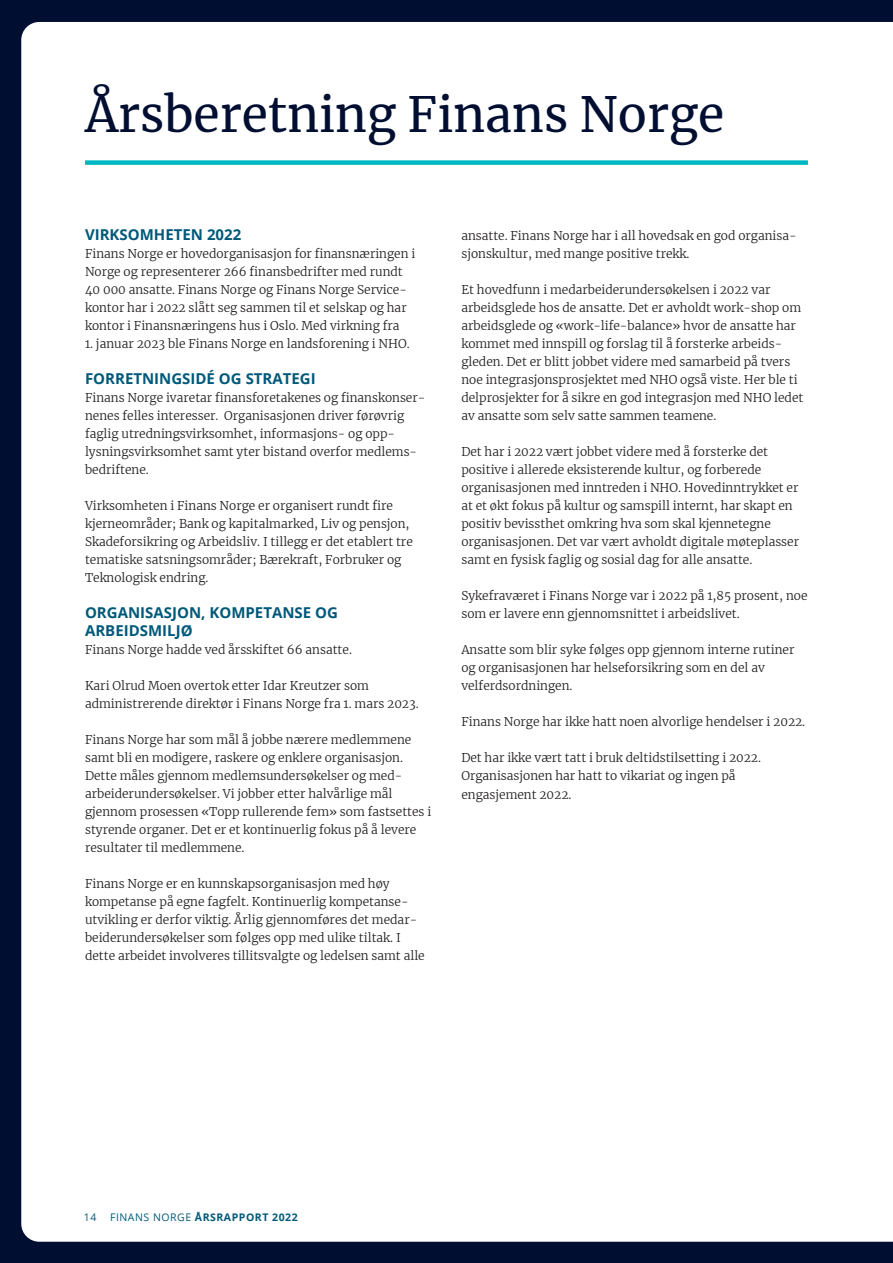
<style>
.page{position:relative;width:893px;height:1263px;background:#000e31}
.page>*{position:absolute;margin:0;border:0;box-sizing:border-box;transform-origin:0 0}
.Tittel{font:48px "Merriweather";color:#000e31}
.Mellomtittel{font:700 15px/18px "Open Sans";color:#005979}
.Brødtekst{font:300 12px/18px "Merriweather";color:#231f20}
.t1{font:700 10.5px "Open Sans";letter-spacing:.05em;color:#005979}
.t2{font:10.5px "Open Sans";color:#005979}
.s1{font-weight:400}
</style>
<div class="page">
<div style="left:21px;top:22px;width:872px;height:1220px;background:#fff"></div>
<div style="left:85px;top:160px;width:723px;height:5px;background:#00b8c2"></div>
<p class="Tittel" style="left:85px;top:82px;width:641px">Årsberetning Finans Norge</p>
<p class="Mellomtittel" style="left:85px;top:225px;width:158px">VIRKSOMHETEN 2022</p>
<p class="Brødtekst" style="left:85px;top:244px;width:332px">Finans Norge er hovedorganisasjon for finansnæringen i Norge og representerer 266 finansbedrifter med rundt 40 000 ansatte. Finans Norge og Finans Norge Service&shy;kontor har i 2022 slått seg sammen til et selskap og har kontor i Finansnæringens hus i Oslo. Med virkning fra</p>
<p class="Brødtekst" style="left:85px;top:334px;width:326px">1. januar 2023 ble Finans Norge en landsforening i NHO.</p>
<p class="Mellomtittel" style="left:85px;top:369px;width:232px">FORRETNINGSIDÉ OG STRATEGI</p>
<p class="Brødtekst" style="left:85px;top:388px;width:342px">Finans Norge ivaretar finansforetakenes og finanskonser&shy;nenes felles interesser. Organisasjonen driver førøvrig faglig utredningsvirksomhet, informasjons- og opp&shy;lysningsvirksomhet samt yter bistand overfor medlems&shy;bedriftene.</p>
<p class="Brødtekst" style="left:85px;top:496px;width:329px">Virksomheten i Finans Norge er organisert rundt fire kjerneområder; Bank og kapitalmarked, Liv og pensjon, Skadeforsikring og Arbeidsliv. I tillegg er det etablert tre tematiske satsningsområder; Bærekraft, Forbruker og Teknologisk endring.</p>
<p class="Mellomtittel" style="left:85px;top:603px;width:254px">ORGANISASJON, KOMPETANSE OG<br>ARBEIDSMILJØ</p>
<p class="Brødtekst" style="left:85px;top:640px;width:268px">Finans Norge hadde ved årsskiftet 66 ansatte.</p>
<p class="Brødtekst" style="left:85px;top:676px;width:335px">Kari Olrud Moen overtok etter Idar Kreutzer som administrerende direktør i Finans Norge fra 1. mars 2023.</p>
<p class="Brødtekst" style="left:85px;top:730px;width:348px">Finans Norge har som mål å jobbe nærere medlemmene samt bli en modigere, raskere og enklere organisasjon.<br>Dette måles gjennom medlemsundersøkelser og med&shy;arbeiderundersøkelser. Vi jobber etter halvårlige mål gjennom prosessen «Topp rullerende fem» som fastsettes i styrende organer. Det er et kontinuerlig fokus på å levere resultater til medlemmene.</p>
<p class="Brødtekst" style="left:85px;top:874px;width:341px">Finans Norge er en kunnskapsorganisasjon med høy kompetanse på egne fagfelt. Kontinuerlig kompetanse&shy;utvikling er derfor viktig. Årlig gjennomføres det medar&shy;beiderundersøkelser som følges opp med ulike tiltak. I dette arbeidet involveres tillitsvalgte og ledelsen samt alle</p>
<p class="Brødtekst" style="left:461px;top:227px;width:337px">ansatte. Finans Norge har i all hovedsak en god organisa&shy;sjonskultur, med mange positive trekk.</p>
<p class="Brødtekst" style="left:461px;top:281px;width:343px">Et hovedfunn i medarbeiderundersøkelsen i 2022 var arbeidsglede hos de ansatte. Det er avholdt work- shop om arbeidsglede og «work- life- balance» hvor de ansatte har kommet med innspill og forslag til å forsterke arbeids&shy;gleden. Det er blitt jobbet videre med samarbeid på tvers noe integrasjonsprosjektet med NHO også viste. Her ble ti delprosjekter for å sikre en god integrasjon med NHO ledet av ansatte som selv satte sammen teamene.</p>
<p class="Brødtekst" style="left:461px;top:443px;width:339px">Det har i 2022 vært jobbet videre med å forsterke det positive i allerede eksisterende kultur, og forberede organisasjonen med inntreden i NHO. Hovedinntrykket er at et økt fokus på kultur og samspill internt, har skapt en positiv bevissthet omkring hva som skal kjennetegne organisasjonen. Det var vært avholdt digitale møteplasser samt en fysisk faglig og sosial dag for alle ansatte.</p>
<p class="Brødtekst" style="left:461px;top:587px;width:348px">Sykefraværet i Finans Norge var i 2022 på 1,85 prosent, noe som er lavere enn gjennomsnittet i arbeidslivet.</p>
<p class="Brødtekst" style="left:461px;top:641px;width:334px">Ansatte som blir syke følges opp gjennom interne rutiner og organisasjonen har helseforsikring som en del av velferdsordningen.</p>
<p class="Brødtekst" style="left:461px;top:713px;width:345px">Finans Norge har ikke hatt noen alvorlige hendelser i 2022.</p>
<p class="Brødtekst" style="left:461px;top:749px;width:301px">Det har ikke vært tatt i bruk deltidstilsetting i 2022.<br>Organisasjonen har hatt to vikariat og ingen på engasjement 2022.</p>
<p class="t2" style="left:84px;top:1210px;width:14px">14</p>
<p class="t1" style="left:110px;top:1209px;width:189px"><span class="s1">FINANS NORGE</span> ÅRSRAPPORT 2022</p>
</div>
